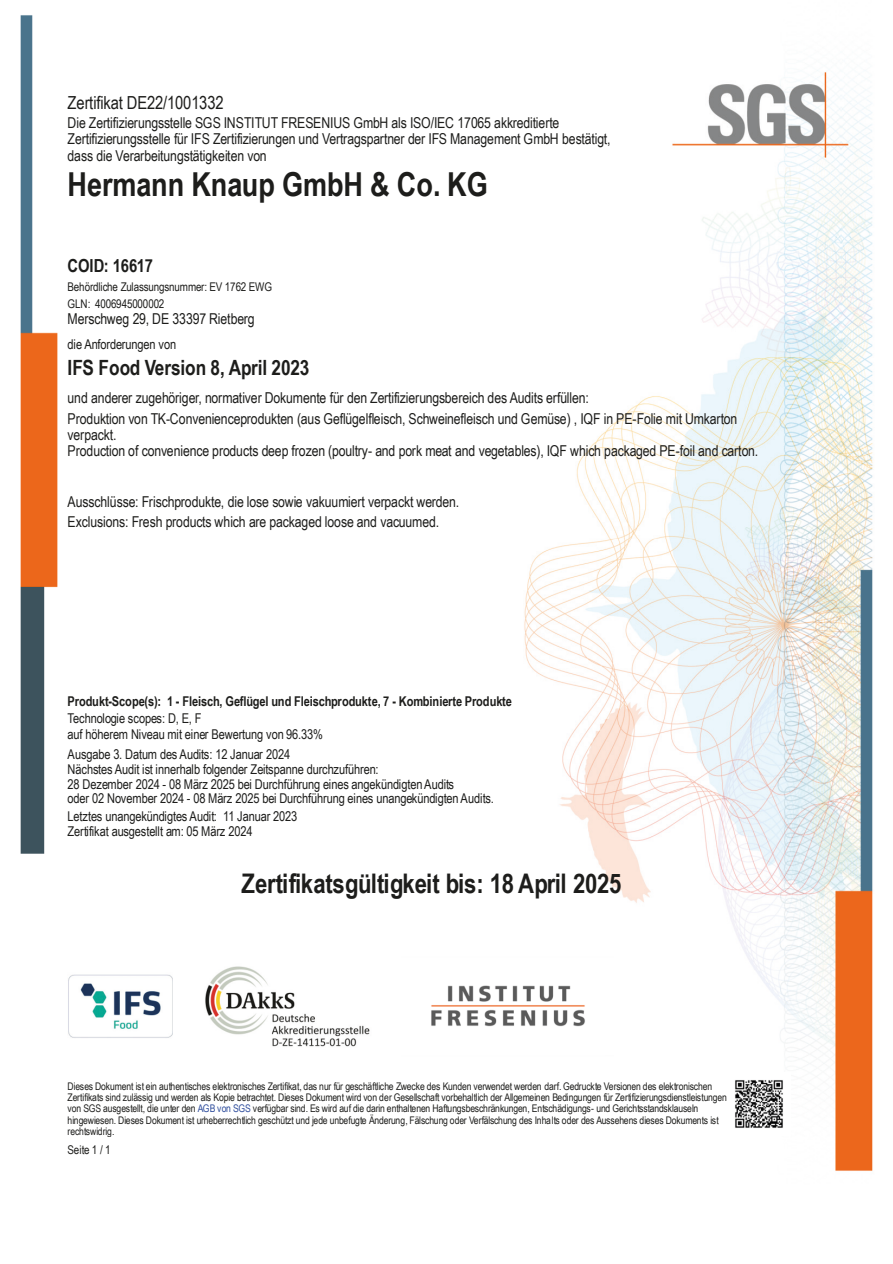
<style>
.page{position:relative;width:893px;height:1264px;background:#fff}
.page>*{position:absolute;margin:0;border:0;box-sizing:border-box;transform-origin:0 0}
.t1{font:700 33px "Arial Narrow";color:#1d1d1b}
.t2{font:700 27px "Arial Narrow";letter-spacing:-.01em;color:#1d1d1b}
.t3{font:700 21px "Arial Narrow";letter-spacing:-.005em;color:#1d1d1b}
.t4{font:18px "Arial Narrow";letter-spacing:-.005em;color:#1d1d1b}
.t5{font:700 18px "Arial Narrow";letter-spacing:-.01em;color:#1d1d1b}
.t6{font:15px/16.2px "Arial Narrow";letter-spacing:-.005em;color:#1d1d1b}
.t7{font:13.5px/14.7px "Arial Narrow";letter-spacing:-.01em;color:#1d1d1b}
.t8{font:700 13.5px "Arial Narrow";letter-spacing:-.005em;color:#1d1d1b}
.t9{font:12px/17px "Arial Narrow";letter-spacing:-.02em;color:#1d1d1b}
.t10{font:10.5px/11.4px "Arial Narrow";letter-spacing:-.02em;color:#1d1d1b}
.s1{color:#2c4b9b}
</style>
<div class="page">
<img style="left:20px;top:15px;width:853px;height:955px">
<img style="left:755px;top:970px;width:118px;height:201px">
<img style="left:68px;top:953px;width:105px;height:85px">
<img style="left:182px;top:953px;width:211px;height:94px">
<img style="left:402px;top:953px;width:211px;height:74px">
<img style="left:735px;top:1072px;width:56px;height:64px">
<p class="t4" style="left:68px;top:90px;width:158px">Zertifikat DE22/1001332</p>
<p class="t6" style="left:68px;top:114px;width:545px">Die Zertifizierungsstelle SGS INSTITUT FRESENIUS GmbH als ISO/IEC 17065 akkreditierte<br>Zertifizierungsstelle für IFS Zertifizierungen und Vertragspartner der IFS Management GmbH bestätigt, dass die Verarbeitungstätigkeiten von</p>
<h1 class="t1" style="left:68px;top:159px;width:422px">Hermann Knaup GmbH &amp; Co. KG</h1>
<p class="t5" style="left:68px;top:252px;width:87px">COID: 16617</p>
<p class="t9" style="left:68px;top:278px;width:206px">Behördliche Zulassungsnummer: EV 1762 EWG<br>GLN: 4006945000002</p>
<p class="t6" style="left:68px;top:310px;width:189px">Merschweg 29, DE 33397 Rietberg</p>
<p class="t7" style="left:68px;top:336px;width:110px">die Anforderungen von</p>
<h3 class="t3" style="left:68px;top:351px;width:243px">IFS Food Version 8, April 2023</h3>
<p class="t6" style="left:68px;top:387px;width:671px;line-height:20.7px">und anderer zugehöriger, normativer Dokumente für den Zertifizierungsbereich des Audits erfüllen:<br>Produktion von TK-Convenienceprodukten (aus Geflügelfleisch, Schweinefleisch und Gemüse) , IQF in PE-Folie mit Umkarton</p>
<p class="t6" style="left:68px;top:426px;width:692px">verpackt.<br>Production of convenience products deep frozen (poultry- and pork meat and vegetables), IQF which packaged PE-foil and carton.</p>
<p class="t6" style="left:68px;top:490px;width:393px;line-height:20.2px">Ausschlüsse: Frischprodukte, die lose sowie vakuumiert verpackt werden.<br>Exclusions: Fresh products which are packaged loose and vacuumed.</p>
<p class="t8" style="left:68px;top:691px;width:446px">Produkt-Scope(s): 1 - Fleisch, Geflügel und Fleischprodukte, 7 - Kombinierte Produkte</p>
<p class="t7" style="left:68px;top:709px;width:257px;line-height:16.5px">Technologie scopes: D, E, F<br>auf höherem Niveau mit einer Bewertung von 96.33%</p>
<p class="t7" style="left:68px;top:746px;width:428px">Ausgabe 3. Datum des Audits: 12 Januar 2024<br>Nächstes Audit ist innerhalb folgender Zeitspanne durchzuführen:<br>28 Dezember 2024 - 08 März 2025 bei Durchführung eines angekündigtenAudits<br>oder 02 November 2024 - 08 März 2025 bei Durchführung eines unangekündigten Audits.</p>
<p class="t7" style="left:68px;top:808px;width:231px">Letztes unangekündigtes Audit: 11 Januar 2023<br>Zertifikat ausgestellt am: 05 März 2024</p>
<h2 class="t2" style="left:242px;top:863px;width:381px">Zertifikatsgültigkeit bis: 18 April 2025</h2>
<p class="t10" style="left:68px;top:1080px;width:661px">Dieses Dokument ist ein authentisches elektronisches Zertifikat, das nur für geschäftliche Zwecke des Kunden verwendet werden darf. Gedruckte Versionen des elektronischen Zertifikats sind zulässig und werden als Kopie betrachtet. Dieses Dokument wird von der Gesellschaft vorbehaltlich der Allgemeinen Bedingungen für Zertifizierungsdienstleistungen von SGS ausgestellt, die unter den <span class="s1">AGB von SGS</span> verfügbar sind. Es wird auf die darin enthaltenen Haftungsbeschränkungen, Entschädigungs- und Gerichtsstandsklauseln hingewiesen. Dieses Dokument ist urheberrechtlich geschützt und jede unbefugte Änderung, Fälschung oder Verfälschung des Inhalts oder des Aussehens dieses Dokuments ist rechtswidrig.</p>
<p class="t9" style="left:68px;top:1141px;width:44px">Seite 1 / 1</p>
</div>
